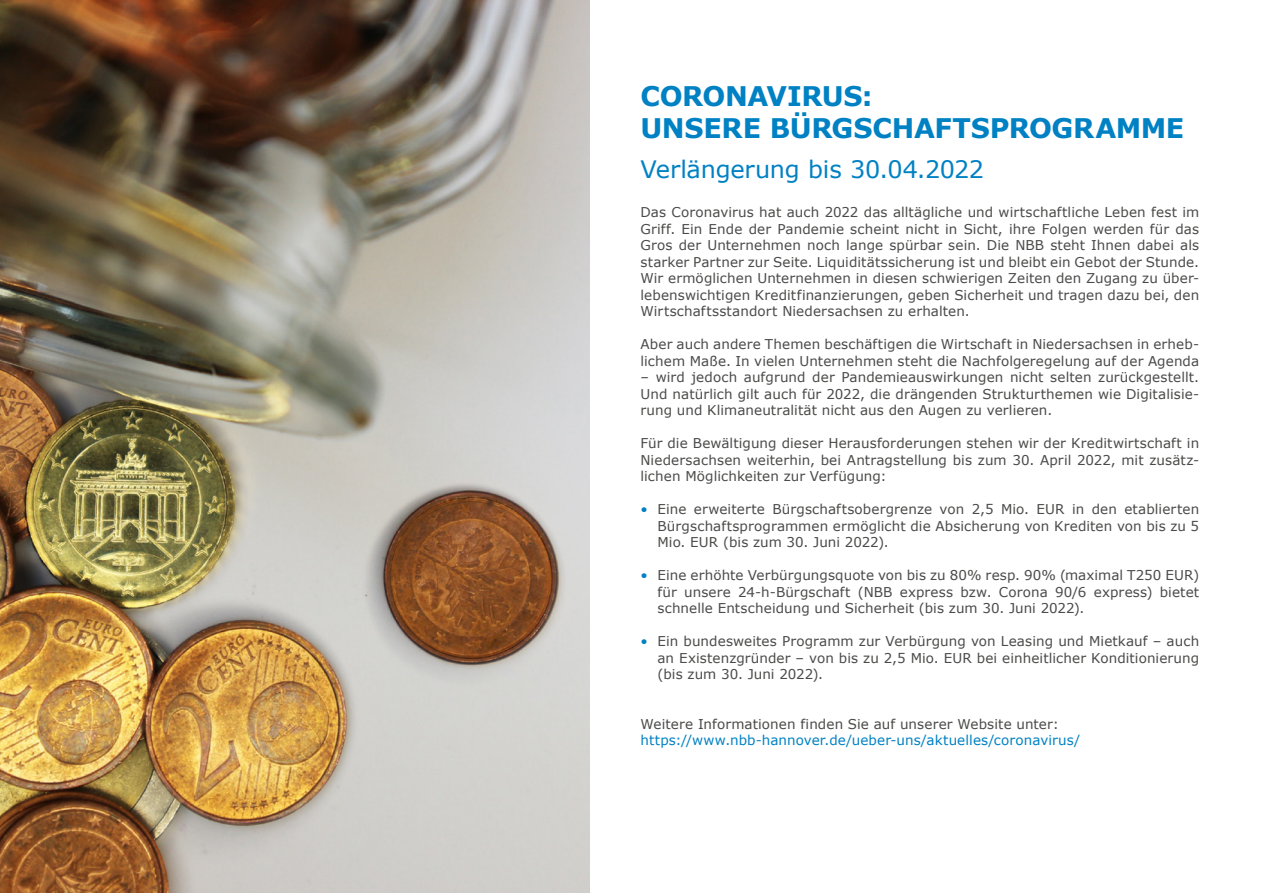
<style>
.page{position:relative;width:1263px;height:893px;background:#fff}
.page>*{position:absolute;margin:0;border:0;box-sizing:border-box;transform-origin:0 0}
.Headline{font:700 27px/32.4px "Verdana";letter-spacing:-.015em;color:#0081c3}
.Subheadline{font:24px "Verdana";letter-spacing:-.01em;color:#0081c3}
.Report_Fliesstext{font:13.5px/16.5px "Verdana";letter-spacing:.005em;color:#4a4a49;text-align:justify}
.Report_Fliesstext-2{font:13.5px "Verdana";letter-spacing:.005em;color:#0081c3}
.s1{color:#0081c3}
</style>
<div class="page">
<img style="left:0;top:0;width:590px;height:893px">
<p class="Headline" style="left:640px;top:80px;width:545px">CORONAVIRUS:<br>UNSERE BÜRGSCHAFTSPROGRAMME</p>
<p class="Subheadline" style="left:640px;top:154px;width:345px">Verlängerung bis 30.04.2022</p>
<p class="Report_Fliesstext" style="left:640px;top:204px;width:560px">Das Coronavirus hat auch 2022 das alltägliche und wirtschaftliche Leben fest im Griff. Ein Ende der Pandemie scheint nicht in Sicht, ihre Folgen werden für das Gros der Unternehmen noch lange spürbar sein. Die NBB steht Ihnen dabei als starker Partner zur Seite. Liquiditätssicherung ist und bleibt ein Gebot der Stunde.<br>Wir ermöglichen Unternehmen in diesen schwierigen Zeiten den Zugang zu über&shy;lebenswichtigen Kreditfinanzierungen, geben Sicherheit und tragen dazu bei, den Wirtschaftsstandort Niedersachsen zu erhalten.</p>
<p class="Report_Fliesstext" style="left:640px;top:336px;width:560px">Aber auch andere Themen beschäftigen die Wirtschaft in Niedersachsen in erheb&shy;lichem Maße. In vielen Unternehmen steht die Nachfolgeregelung auf der Agenda</p>
<p class="Report_Fliesstext" style="left:640px;top:369px;width:560px">– wird jedoch aufgrund der Pandemieauswirkungen nicht selten zurückgestellt.<br>Und natürlich gilt auch für 2022, die drängenden Strukturthemen wie Digitalisie&shy;rung und Klimaneutralität nicht aus den Augen zu verlieren.</p>
<p class="Report_Fliesstext" style="left:640px;top:435px;width:560px">Für die Bewältigung dieser Herausforderungen stehen wir der Kreditwirtschaft in Niedersachsen weiterhin, bei Antragstellung bis zum 30. April 2022, mit zusätz&shy;lichen Möglichkeiten zur Verfügung:</p>
<p class="Report_Fliesstext" style="left:657px;top:501px;width:543px;text-indent:-17px"><span class="s1">•</span> Eine erweiterte Bürgschaftsobergrenze von 2,5 Mio. EUR in den etablierten Bürgschaftsprogrammen ermöglicht die Absicherung von Krediten von bis zu 5<br>Mio. EUR (bis zum 30. Juni 2022).</p>
<p class="Report_Fliesstext" style="left:657px;top:567px;width:543px;text-indent:-17px"><span class="s1">•</span> Eine erhöhte Verbürgungsquote von bis zu 80% resp. 90% (maximal T250 EUR) für unsere 24-h-Bürgschaft (NBB express bzw. Corona 90/6 express) bietet schnelle Entscheidung und Sicherheit (bis zum 30. Juni 2022).</p>
<p class="Report_Fliesstext" style="left:657px;top:633px;width:543px;text-indent:-17px"><span class="s1">•</span> Ein bundesweites Programm zur Verbürgung von Leasing und Mietkauf – auch an Existenzgründer – von bis zu 2,5 Mio. EUR bei einheitlicher Konditionierung (bis zum 30. Juni 2022).</p>
<p class="Report_Fliesstext" style="left:640px;top:716px;width:420px">Weitere Informationen finden Sie auf unserer Website unter:</p>
<p class="Report_Fliesstext-2" style="left:640px;top:732px;width:441px">https://www.nbb-hannover.de/ueber-uns/aktuelles/coronavirus/</p>
</div>
